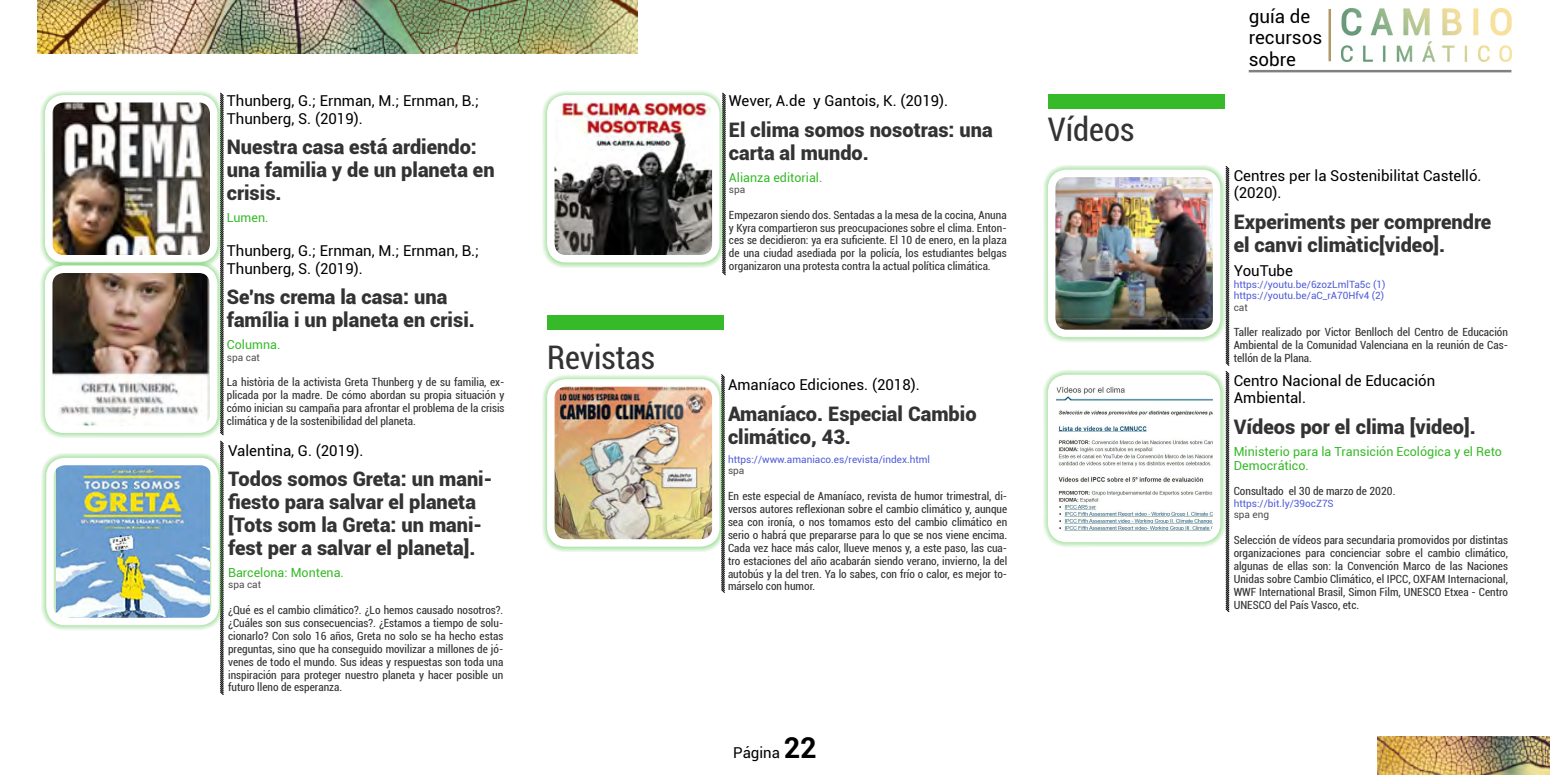
<style>
.page{position:relative;width:1550px;height:775px;background:#fff}
.page>*{position:absolute;margin:0;border:0;box-sizing:border-box;transform-origin:0 0}
.t1{font:condensed 32.5px "Roboto";color:#333}
.t2{font:900 20px/23px "Roboto";color:#333}
.t3{font:18.75px/21.2px "Roboto";color:#000}
.t4{font:15px/17.2px "Roboto";color:#000}
.t5{font:12.5px/14.4px "Roboto";color:#36ba29}
.t6{font:condensed 11.25px/13px "Roboto";color:#333;text-align:justify}
.t7{font:10px/11.5px "Roboto";color:#4f5cd6}
.t8{font:10px "Roboto";color:#4f4f4f}
.s1{font-weight:700;font-size:28.75px}
</style>
<div class="page">
<img style="left:38px;top:0;width:600px;height:53px">
<img style="left:1378px;top:736px;width:172px;height:39px">
<img style="left:1342px;top:9px;width:169px;height:52px">
<hr style="left:1329px;top:9px;width:2px;height:52px;background:#b09967">
<hr style="left:1249px;top:70px;width:262px;height:2px;background:#808080">
<svg style="left:220px;top:94px;width:4px;height:601px"></svg>
<div style="left:38px;top:435px;width:184px;height:5px;background:#fff"></div>
<div style="left:222px;top:435px;width:290px;height:5px;background:#fff"></div>
<div style="left:40px;top:90px;width:182px;height:178px;background:#36ba29;opacity:.75"></div>
<img style="left:54px;top:104px;width:160px;height:155px">
<div style="left:45px;top:95px;width:173px;height:167px;border:8px solid #fff;border-radius:15px"></div>
<div style="left:40px;top:260px;width:182px;height:178px;background:#36ba29;opacity:.75"></div>
<img style="left:54px;top:274px;width:155px;height:150px">
<div style="left:45px;top:265px;width:173px;height:168px;border:8px solid #fff;border-radius:15px"></div>
<div style="left:41px;top:453px;width:183px;height:178px;background:#36ba29;opacity:.75"></div>
<img style="left:56px;top:467px;width:154px;height:149px">
<div style="left:46px;top:458px;width:173px;height:167px;border:8px solid #fff;border-radius:15px"></div>
<svg style="left:722px;top:95px;width:4px;height:181px"></svg>
<div style="left:542px;top:90px;width:183px;height:178px;background:#36ba29;opacity:.75"></div>
<img style="left:556px;top:104px;width:160px;height:155px">
<div style="left:547px;top:95px;width:173px;height:167px;border:8px solid #fff;border-radius:15px"></div>
<svg style="left:721px;top:552px;width:4px;height:41px"></svg>
<div style="left:547px;top:315px;width:177px;height:15px;background:#36ba29"></div>
<div style="left:542px;top:374px;width:183px;height:178px;background:#36ba29;opacity:.75"></div>
<img style="left:556px;top:388px;width:155px;height:150px">
<div style="left:547px;top:379px;width:173px;height:168px;border:8px solid #fff;border-radius:15px"></div>
<svg style="left:1225px;top:166px;width:5px;height:446px;background:#828382"></svg>
<div style="left:1042px;top:366px;width:186px;height:5px;background:#fff"></div>
<div style="left:1228px;top:366px;width:286px;height:5px;background:#fff"></div>
<div style="left:1048px;top:94px;width:177px;height:15px;background:#36ba29"></div>
<div style="left:1043px;top:165px;width:182px;height:177px;background:#36ba29;opacity:.75"></div>
<img style="left:1057px;top:179px;width:160px;height:154px">
<div style="left:1048px;top:170px;width:172px;height:167px;border:8px solid #fff;border-radius:15px"></div>
<div style="left:1043px;top:370px;width:182px;height:177px;background:#36ba29;opacity:.75"></div>
<img style="left:1057px;top:378px;width:160px;height:160px">
<div style="left:1048px;top:375px;width:172px;height:167px;border:8px solid #fff;border-radius:15px"></div>
<h3 class="t4" style="left:227px;top:92px;width:254px">Thunberg, G.; Ernman, M.; Ernman, B.;<br>Thunberg, S. (2019).</h3>
<h2 class="t2" style="left:227px;top:135px;width:269px">Nuestra casa está ardiendo: una familia y de un planeta en crisis.</h2>
<p class="t5" style="left:227px;top:210px;width:43px">Lumen.</p>
<h3 class="t4" style="left:227px;top:242px;width:254px">Thunberg, G.; Ernman, M.; Ernman, B.;<br>Thunberg, S. (2019).</h3>
<h2 class="t2" style="left:227px;top:285px;width:249px">Se'ns crema la casa: una família i un planeta en crisi.</h2>
<p class="t5" style="left:227px;top:337px;width:55px">Columna.</p>
<p class="t8" style="left:227px;top:350px;width:34px">spa cat</p>
<p class="t6" style="left:227px;top:375px;width:279px">La història de la activista Greta Thunberg y de su familia, ex&shy;plicada por la madre. De cómo abordan su propia situación y cómo inician su campaña para afrontar el problema de la crisis climática y de la sostenibilidad del planeta.</p>
<h3 class="t4" style="left:228px;top:441px;width:137px">Valentina, G. (2019).</h3>
<h2 class="t2" style="left:228px;top:467px;width:266px">Todos somos Greta: un mani&shy;fiesto para salvar el planeta [Tots som la Greta: un mani&shy;fest per a salvar el planeta].</h2>
<p class="t5" style="left:228px;top:565px;width:117px">Barcelona: Montena.</p>
<p class="t8" style="left:228px;top:578px;width:34px">spa cat</p>
<p class="t6" style="left:228px;top:603px;width:277px">¿Qué es el cambio climático?. ¿Lo hemos causado nosotros?. ¿Cuáles son sus consecuencias?. ¿Estamos a tiempo de solu&shy;cionarlo? Con solo 16 años, Greta no solo se ha hecho estas preguntas, sino que ha conseguido movilizar a millones de jó&shy;venes de todo el mundo. Sus ideas y respuestas son toda una inspiración para proteger nuestro planeta y hacer posible un futuro lleno de esperanza.</p>
<h1 class="t1" style="left:547px;top:335px;width:110px">Revistas</h1>
<h3 class="t4" style="left:729px;top:92px;width:221px">Wever, A.de y Gantois, K. (2019).</h3>
<h2 class="t2" style="left:729px;top:117px;width:265px">El clima somos nosotras: una carta al mundo.</h2>
<p class="t5" style="left:729px;top:170px;width:95px">Alianza editorial.</p>
<p class="t8" style="left:729px;top:183px;width:18px">spa</p>
<p class="t6" style="left:729px;top:208px;width:279px">Empezaron siendo dos. Sentadas a la mesa de la cocina, Anuna y Kyra compartieron sus preocupaciones sobre el clima. Enton&shy;ces se decidieron: ya era suficiente. El 10 de enero, en la plaza de una ciudad asediada por la policía, los estudiantes belgas organizaron una protesta contra la actual política climática.</p>
<h1 class="t1" style="left:1048px;top:107px;width:88px">Vídeos</h1>
<h3 class="t4" style="left:728px;top:376px;width:193px">Amaníaco Ediciones. (2018).</h3>
<h2 class="t2" style="left:728px;top:402px;width:250px">Amaníaco. Especial Cambio climático, 43.</h2>
<p class="t7" style="left:728px;top:453px;width:204px">https://www.amaniaco.es/revista/index.html</p>
<p class="t8" style="left:728px;top:464px;width:18px">spa</p>
<p class="t6" style="left:728px;top:489px;width:281px">En este especial de Amaníaco, revista de humor trimestral, di&shy;versos autores reflexionan sobre el cambio climático y, aunque sea con ironía, o nos tomamos esto del cambio climático en serio o habrá que prepararse para lo que se nos viene encima.<br>Cada vez hace más calor, llueve menos y, a este paso, las cua&shy;tro estaciones del año acabarán siendo verano, invierno, la del autobús y la del tren. Ya lo sabes, con frío o calor, es mejor to&shy;márselo con humor.</p>
<h3 class="t4" style="left:733px;top:743px;width:85px">Página <span class="s1">22</span></h3>
<h3 class="t3" style="left:1249px;top:5px;width:75px">guía de recursos sobre</h3>
<h3 class="t4" style="left:1234px;top:166px;width:249px">Centres per la Sostenibilitat Castelló. (2020).</h3>
<h2 class="t2" style="left:1234px;top:209px;width:259px">Experiments per comprendre el canvi climàtic[video].</h2>
<h3 class="t4" style="left:1234px;top:262px;width:61px">YouTube</h3>
<p class="t7" style="left:1234px;top:278px;width:153px">https://youtu.be/6zozLmlTa5c (1) https://youtu.be/aC_rA70Hfv4 (2)</p>
<p class="t8" style="left:1234px;top:300px;width:16px">cat</p>
<p class="t6" style="left:1234px;top:325px;width:276px">Taller realizado por Victor Benlloch del Centro de Educación Ambiental de la Comunidad Valenciana en la reunión de Cas&shy;tellón de la Plana.</p>
<h3 class="t4" style="left:1234px;top:371px;width:203px">Centro Nacional de Educación<br>Ambiental.</h3>
<h2 class="t2" style="left:1234px;top:414px;width:244px">Vídeos por el clima [video].</h2>
<p class="t5" style="left:1234px;top:443px;width:270px">Ministerio para la Transición Ecológica y el Reto<br>Democrático.</p>
<p class="t6" style="left:1234px;top:484px;width:163px">Consultado el 30 de marzo de 2020.</p>
<p class="t7" style="left:1234px;top:497px;width:101px">https://bit.ly/39ocZ7S</p>
<p class="t8" style="left:1234px;top:508px;width:37px">spa eng</p>
<p class="t6" style="left:1234px;top:533px;width:276px">Selección de vídeos para secundaria promovidos por distintas organizaciones para concienciar sobre el cambio climático, algunas de ellas son: la Convención Marco de las Naciones Unidas sobre Cambio Climático, el IPCC, OXFAM Internacional, WWF International Brasil, Simon Film, UNESCO Etxea - Centro UNESCO del País Vasco, etc.</p>
</div>
